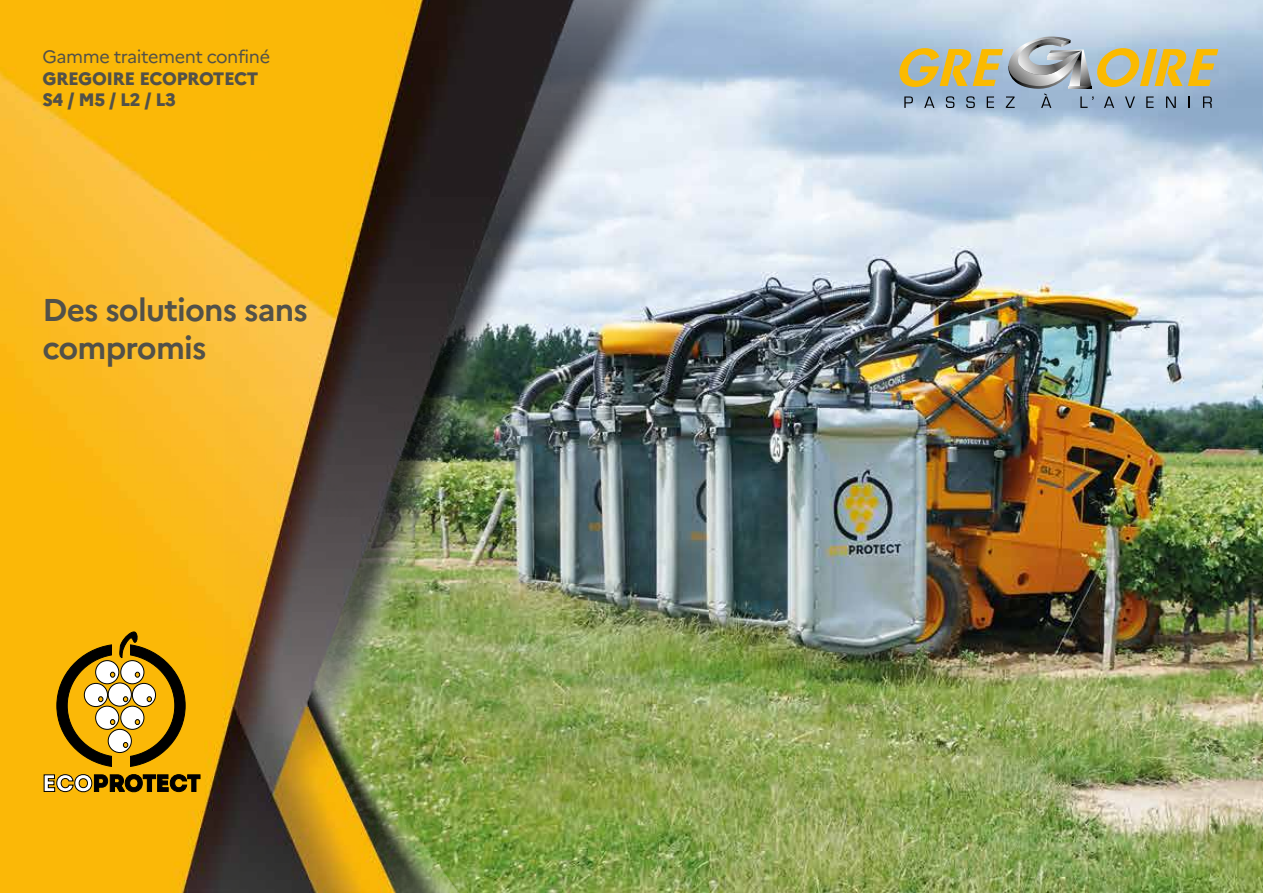
<style>
.page{position:relative;width:1263px;height:893px;background:#fff}
.page>*{position:absolute;margin:0;border:0;box-sizing:border-box;transform-origin:0 0}
.t1{font:700 31.5px/37.8px "Marianne";letter-spacing:-.025em;color:#525149}
.t2{font:800 18px/21.6px "Marianne";letter-spacing:-.025em;color:#525149}
.t3{font:18px "Marianne";letter-spacing:-.025em;color:#525149}
</style>
<div class="page">
<img style="left:0;top:0;width:1263px;height:893px">
<svg style="left:897px;top:37px;width:321px;height:71px;background:#afb4a3"></svg>
<svg style="left:44px;top:630px;width:156px;height:165px;background:#c19726"></svg>
<p class="t3" style="left:43px;top:43px;width:229px">Gamme traitement confiné</p>
<p class="t2" style="left:43px;top:66px;width:217px">GREGOIRE ECOPROTECT<br>S4 / M5 / L2 / L3</p>
<h1 class="t1" style="left:43px;top:289px;width:267px">Des solutions sans compromis</h1>
</div>
